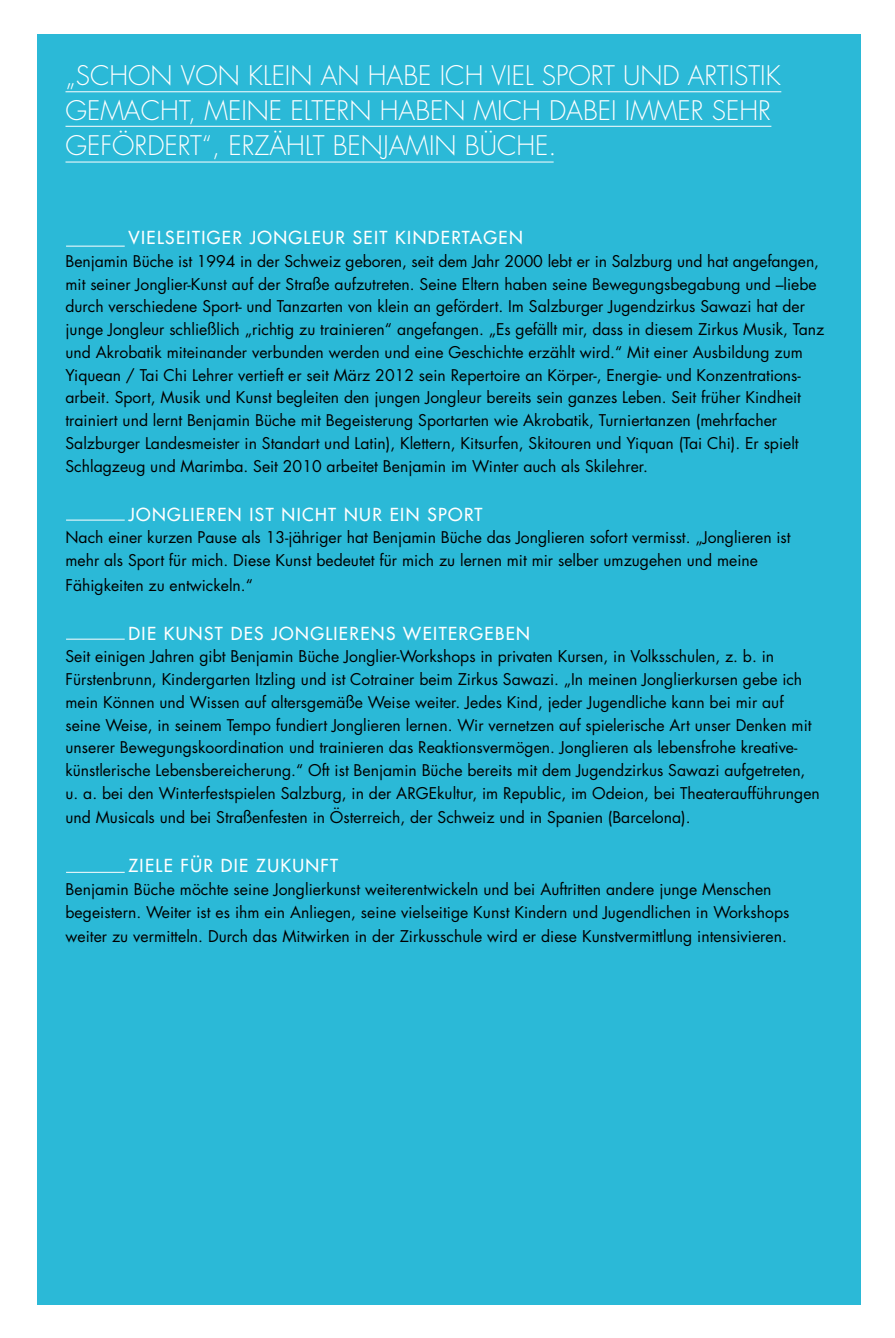
<style>
.page{position:relative;width:895px;height:1338px;background:#fff}
.page>*{position:absolute;margin:0;border:0;box-sizing:border-box;transform-origin:0 0}
.t1{font:300 26.25px/35px "Futura Std";color:#fff}
.t2{font:500 17.5px "Futura Std";letter-spacing:.08em;color:#fff}
.t3{font:15.75px/22.8px "Futura";color:#000}
</style>
<div class="page">
<div style="left:37px;top:35px;width:824px;height:1270px;background:#2bb9d7"></div>
<hr style="left:66px;top:91px;width:715px;height:1px;background:#fff">
<hr style="left:66px;top:126px;width:705px;height:1px;background:#fff">
<hr style="left:66px;top:162px;width:488px;height:1px;background:#fff">
<hr style="left:66px;top:246px;width:59px;height:1px;background:#fff">
<hr style="left:66px;top:520px;width:59px;height:1px;background:#fff">
<hr style="left:66px;top:639px;width:59px;height:1px;background:#fff">
<hr style="left:66px;top:872px;width:59px;height:1px;background:#fff">
<h1 class="t1" style="left:66px;top:59px;width:717px">„SCHON VON KLEIN AN HABE ICH VIEL SPORT UND ARTISTIK<br>GEMACHT, MEINE ELTERN HABEN MICH DABEI IMMER SEHR<br>GEFÖRDERT“, ERZÄHLT BENJAMIN BÜCHE.</h1>
<p class="t2" style="left:66px;top:227px;width:39px">V</p>
<p class="t2" style="left:141px;top:227px;width:383px">IELSEITIGER JONGLEUR SEIT KINDERTAGEN</p>
<p class="t3" style="left:66px;top:250px;width:760px">Benjamin Büche ist 1994 in der Schweiz geboren, seit dem Jahr 2000 lebt er in Salzburg und hat angefangen, mit seiner Jonglier-Kunst auf der Straße aufzutreten. Seine Eltern haben seine Bewegungsbegabung und –liebe durch verschiedene Sport- und Tanzarten von klein an gefördert. Im Salzburger Jugendzirkus Sawazi hat der junge Jongleur schließlich „richtig zu trainieren“ angefangen. „Es gefällt mir, dass in diesem Zirkus Musik, Tanz und Akrobatik miteinander verbunden werden und eine Geschichte erzählt wird.“ Mit einer Ausbildung zum Yiquean / Tai Chi Lehrer vertieft er seit März 2012 sein Repertoire an Körper-, Energie- und Konzentrations&shy;arbeit. Sport, Musik und Kunst begleiten den jungen Jongleur bereits sein ganzes Leben. Seit früher Kindheit trainiert und lernt Benjamin Büche mit Begeisterung Sportarten wie Akrobatik, Turniertanzen (mehrfacher Salzburger Landesmeister in Standart und Latin), Klettern, Kitsurfen, Skitouren und Yiquan (Tai Chi). Er spielt Schlagzeug und Marimba. Seit 2010 arbeitet Benjamin im Winter auch als Skilehrer.</p>
<p class="t2" style="left:129px;top:503px;width:356px">JONGLIEREN IST NICHT NUR EIN SPORT</p>
<p class="t3" style="left:66px;top:526px;width:727px">Nach einer kurzen Pause als 13-jähriger hat Benjamin Büche das Jonglieren sofort vermisst. „Jonglieren ist mehr als Sport für mich. Diese Kunst bedeutet für mich zu lernen mit mir selber umzugehen und meine</p>
<p class="t3" style="left:66px;top:573px;width:189px">Fähigkeiten zu entwickeln.“</p>
<p class="t2" style="left:66px;top:622px;width:39px">D</p>
<p class="t2" style="left:142px;top:622px;width:390px">IE KUNST DES JONGLIERENS WEITERGEBEN</p>
<p class="t3" style="left:66px;top:645px;width:756px">Seit einigen Jahren gibt Benjamin Büche Jonglier-Workshops in privaten Kursen, in Volksschulen, z. b. in Fürstenbrunn, Kindergarten Itzling und ist Cotrainer beim Zirkus Sawazi. „In meinen Jonglierkursen gebe ich mein Können und Wissen auf altersgemäße Weise weiter. Jedes Kind, jeder Jugendliche kann bei mir auf seine Weise, in seinem Tempo fundiert Jonglieren lernen. Wir vernetzen auf spielerische Art unser Denken mit unserer Bewegungskoordination und trainieren das Reaktionsvermögen. Jonglieren als lebensfrohe kreative&shy;künstlerische Lebensbereicherung.“ Oft ist Benjamin Büche bereits mit dem Jugendzirkus Sawazi aufgetreten, u. a. bei den Winterfestspielen Salzburg, in der ARGEkultur, im Republic, im Odeion, bei Theateraufführungen</p>
<p class="t3" style="left:66px;top:806px;width:627px">und Musicals und bei Straßenfesten in Österreich, der Schweiz und in Spanien (Barcelona).</p>
<p class="t2" style="left:129px;top:855px;width:211px">ZIELE FÜR DIE ZUKUNFT</p>
<p class="t3" style="left:66px;top:878px;width:726px">Benjamin Büche möchte seine Jonglierkunst weiterentwickeln und bei Auftritten andere junge Menschen begeistern. Weiter ist es ihm ein Anliegen, seine vielseitige Kunst Kindern und Jugendlichen in Workshops</p>
<p class="t3" style="left:66px;top:925px;width:723px">weiter zu vermitteln. Durch das Mitwirken in der Zirkusschule wird er diese Kunstvermittlung intensivieren.</p>
</div>
